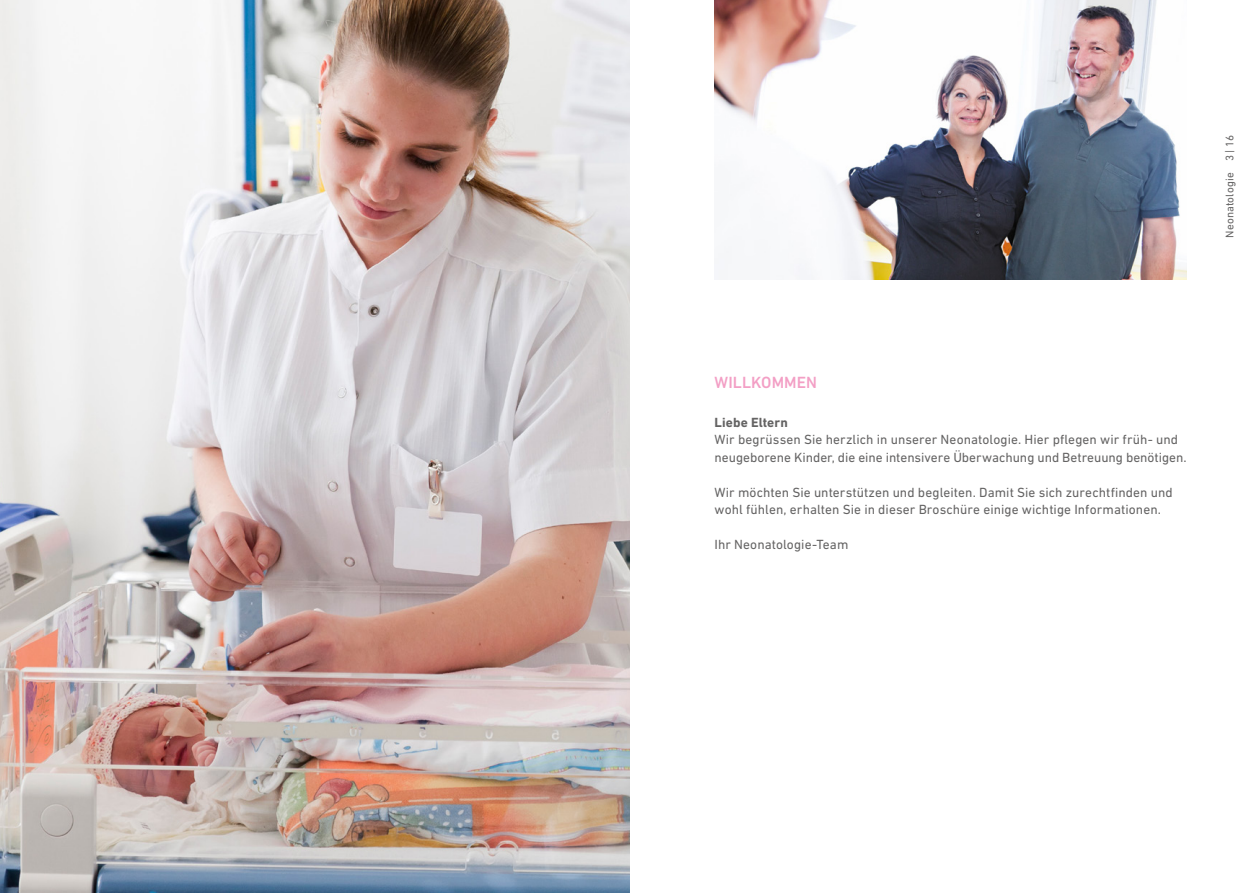
<style>
.page{position:relative;width:1259px;height:893px;background:#fff}
.page>*{position:absolute;margin:0;border:0;box-sizing:border-box;transform-origin:0 0}
.NEXT_Titel_Inhalt_11{font:500 16.5px "DIN Next LT Pro";letter-spacing:.005em;color:#f39fc5}
.NEXT_Grundtext_9{font:13.5px/17.4px "DIN Next LT Pro";letter-spacing:.005em;color:#646363}
.NEXT_Grundtext_9-2{font:700 13.5px "DIN Next LT Pro";letter-spacing:.01em;color:#646363}
.t1{font:11.25px "DIN Next LT Pro";letter-spacing:.015em;color:#646363}
</style>
<div class="page">
<img style="left:714px;top:0;width:472px;height:280px">
<img style="left:0;top:0;width:629px;height:893px">
<p class="t1" style="left:1223px;top:238px;width:104px;rotate:-90deg">Neonatologie 3 | 16</p>
<p class="NEXT_Titel_Inhalt_11" style="left:714px;top:373px;width:104px">WILLKOMMEN</p>
<p class="NEXT_Grundtext_9-2" style="left:714px;top:414px;width:75px">Liebe Eltern</p>
<p class="NEXT_Grundtext_9" style="left:714px;top:431px;width:473px">Wir begrüssen Sie herzlich in unserer Neonatologie. Hier pflegen wir früh- und neugeborene Kinder, die eine intensivere Überwachung und Betreuung benötigen.</p>
<p class="NEXT_Grundtext_9" style="left:714px;top:483px;width:460px">Wir möchten Sie unterstützen und begleiten. Damit Sie sich zurechtfinden und wohl fühlen, erhalten Sie in dieser Broschüre einige wichtige Informationen.</p>
<p class="NEXT_Grundtext_9" style="left:714px;top:535px;width:135px">Ihr Neonatologie-Team</p>
</div>
